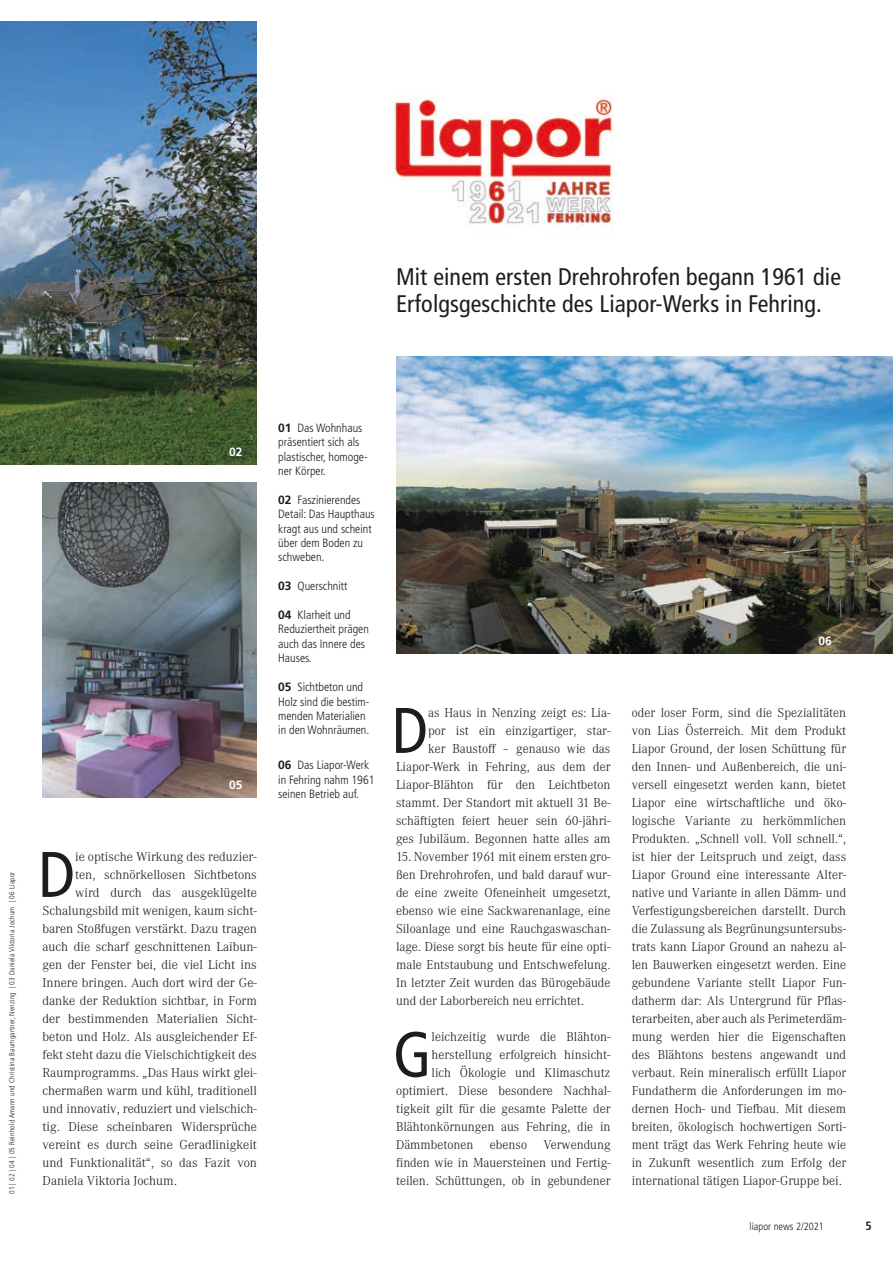
<style>
.page{position:relative;width:893px;height:1263px;background:#fff}
.page>*{position:absolute;margin:0;border:0;box-sizing:border-box;transform-origin:0 0}
.t1{font:condensed 64.35px "Frutiger";color:#1d1d1b}
.t2{font:condensed 24px/27px "Frutiger";letter-spacing:.005em;color:#1d1d1b}
.t3{font:300 12.75px/18px "Corporate ABQ";color:#1d1d1b;text-align:justify}
.t4{font:300 condensed 12px/14.4px "Frutiger";color:#1d1d1b}
.t5{font:700 12px "Frutiger";color:#fff}
.t6{font:700 condensed 12px "Frutiger";color:#1d1d1b}
.t7{font:300 condensed 10.5px "Frutiger";color:#1d1d1b}
.t8{font:300 condensed 7.5px "Frutiger";letter-spacing:.02em;color:#1d1d1b}
.s1{font-weight:700;font-stretch:normal}
</style>
<div class="page">
<img style="left:393px;top:98px;width:220px;height:127px">
<img style="left:396px;top:357px;width:497px;height:297px">
<img style="left:0;top:21px;width:257px;height:444px">
<img style="left:43px;top:483px;width:214px;height:315px">
<h2 class="t2" style="left:396px;top:263px;width:446px">Mit einem ersten Drehrohrofen begann 1961 die<br>Erfolgsgeschichte des Liapor-Werks in Fehring.</h2>
<p class="t8" style="left:8px;top:1194px;width:324px;rotate:-90deg">01 | 02 | 04 | 05 Reinhold Amann und Christina Baumgartner, Nenzing | 03 Daniela Viktoria Jochum | 06 Liapor</p>
<p class="t5" style="left:229px;top:445px;width:15px">02</p>
<p class="t5" style="left:229px;top:778px;width:15px">05</p>
<h1 class="t1" style="left:38px;top:837px;width:38px">D</h1>
<p class="t3" style="left:75px;top:848px;width:183px">ie optische Wirkung des reduzier-</p>
<p class="t3" style="left:75px;top:866px;width:183px">ten, schnörkellosen Sichtbetons</p>
<p class="t3" style="left:75px;top:884px;width:183px">wird durch das ausgeklügelte</p>
<p class="t3" style="left:43px;top:902px;width:216px">Schalungsbild mit wenigen, kaum sicht-</p>
<p class="t3" style="left:43px;top:920px;width:216px">baren Stoßfugen verstärkt. Dazu tragen</p>
<p class="t3" style="left:43px;top:938px;width:216px">auch die scharf geschnittenen Laibun-</p>
<p class="t3" style="left:43px;top:956px;width:216px">gen der Fenster bei, die viel Licht ins</p>
<p class="t3" style="left:43px;top:974px;width:216px">Innere bringen. Auch dort wird der Ge-</p>
<p class="t3" style="left:43px;top:992px;width:216px">danke der Reduktion sichtbar, in Form</p>
<p class="t3" style="left:43px;top:1010px;width:216px">der bestimmenden Materialien Sicht-</p>
<p class="t3" style="left:43px;top:1028px;width:216px">beton und Holz. Als ausgleichender Ef-</p>
<p class="t3" style="left:43px;top:1046px;width:216px">fekt steht dazu die Vielschichtigkeit des</p>
<p class="t3" style="left:43px;top:1064px;width:216px">Raumprogramms. „Das Haus wirkt glei-</p>
<p class="t3" style="left:43px;top:1082px;width:216px">chermaßen warm und kühl, traditionell</p>
<p class="t3" style="left:43px;top:1100px;width:216px">und innovativ, reduziert und vielschich-</p>
<p class="t3" style="left:43px;top:1118px;width:216px">tig. Diese scheinbaren Widersprüche</p>
<p class="t3" style="left:43px;top:1136px;width:216px">vereint es durch seine Geradlinigkeit</p>
<p class="t3" style="left:43px;top:1154px;width:216px">und Funktionalität“, so das Fazit von</p>
<p class="t3" style="left:43px;top:1172px;width:136px">Daniela Viktoria Jochum.</p>
<p class="t4" style="left:278px;top:421px;width:91px"><span class="s1">01</span> Das Wohnhaus präsentiert sich als plastischer, homoge&shy;ner Körper.</p>
<p class="t4" style="left:278px;top:493px;width:98px"><span class="s1">02</span> Faszinierendes<br>Detail: Das Haupthaus kragt aus und scheint über dem Boden zu schweben.</p>
<p class="t4" style="left:278px;top:579px;width:71px"><span class="s1">03</span> Querschnitt</p>
<p class="t4" style="left:278px;top:608px;width:92px"><span class="s1">04</span> Klarheit und<br>Reduziertheit prägen auch das Innere des<br>Hauses.</p>
<p class="t4" style="left:278px;top:680px;width:93px"><span class="s1">05</span> Sichtbeton und<br>Holz sind die bestim&shy;menden Materialien in den Wohnräumen.</p>
<p class="t4" style="left:278px;top:758px;width:98px"><span class="s1">06</span> Das Liapor-Werk in Fehring nahm 1961 seinen Betrieb auf.</p>
<p class="t5" style="left:819px;top:634px;width:15px">06</p>
<p class="t3" style="left:396px;top:704px;width:216px;text-align:right">as Haus in Nenzing zeigt es: Lia-<br>por ist ein einzigartiger, star-<br>ker Baustoff – genauso wie das Liapor-Werk in Fehring, aus dem der Liapor-Blähton für den Leichtbeton stammt. Der Standort mit aktuell 31 Be&shy;schäftigten feiert heuer sein 60-jähri&shy;ges Jubiläum. Begonnen hatte alles am</p>
<p class="t3" style="left:396px;top:848px;width:216px">15. November 1961 mit einem ersten gro&shy;ßen Drehrohrofen, und bald darauf wur&shy;de eine zweite Ofeneinheit umgesetzt, ebenso wie eine Sackwarenanlage, eine Siloanlage und eine Rauchgaswaschan&shy;lage. Diese sorgt bis heute für eine opti&shy;male Entstaubung und Entschwefelung.<br>In letzter Zeit wurden das Bürogebäude und der Laborbereich neu errichtet.</p>
<h1 class="t1" style="left:393px;top:1017px;width:40px">G</h1>
<p class="t3" style="left:432px;top:1028px;width:180px">leichzeitig wurde die Blähton-</p>
<h1 class="t1" style="left:392px;top:693px;width:38px">D</h1>
<p class="t3" style="left:432px;top:1046px;width:180px">herstellung erfolgreich hinsicht-</p>
<p class="t3" style="left:432px;top:1064px;width:180px">lich Ökologie und Klimaschutz</p>
<p class="t3" style="left:396px;top:1082px;width:216px">optimiert. Diese besondere Nachhal-</p>
<p class="t3" style="left:396px;top:1100px;width:216px">tigkeit gilt für die gesamte Palette der</p>
<p class="t3" style="left:396px;top:1118px;width:216px">Blähtonkörnungen aus Fehring, die in</p>
<p class="t3" style="left:396px;top:1136px;width:79px">Dämmbetonen</p>
<p class="t3" style="left:490px;top:1136px;width:39px">ebenso</p>
<p class="t3" style="left:396px;top:1136px;width:216px;text-indent:147px">Verwendung finden wie in Mauersteinen und Fertig&shy;teilen. Schüttungen, ob in gebundener</p>
<p class="t3" style="left:632px;top:704px;width:216px">oder loser Form, sind die Spezialitäten von Lias Österreich. Mit dem Produkt Liapor Ground, der losen Schüttung für den Innen- und Außenbereich, die uni&shy;versell eingesetzt werden kann, bietet Liapor eine wirtschaftliche und öko&shy;logische Variante zu herkömmlichen Produkten. „Schnell voll. Voll schnell.“, ist hier der Leitspruch und zeigt, dass Liapor Ground eine interessante Alter&shy;native und Variante in allen Dämm- und Verfestigungsbereichen darstellt. Durch die Zulassung als Begrünungsuntersubs&shy;trats kann Liapor Ground an nahezu al&shy;len Bauwerken eingesetzt werden. Eine gebundene Variante stellt Liapor Fun&shy;datherm dar: Als Untergrund für Pflas&shy;terarbeiten, aber auch als Perimeterdäm&shy;mung werden hier die Eigenschaften des Blähtons bestens angewandt und verbaut. Rein mineralisch erfüllt Liapor Fundatherm die Anforderungen im mo&shy;dernen Hoch- und Tiefbau. Mit diesem breiten, ökologisch hochwertigen Sorti&shy;ment trägt das Werk Fehring heute wie in Zukunft wesentlich zum Erfolg der international tätigen Liapor-Gruppe bei.</p>
<p class="t7" style="left:750px;top:1220px;width:76px">liapor news 2/2021</p>
<p class="t6" style="left:865px;top:1219px;width:8px">5</p>
</div>
